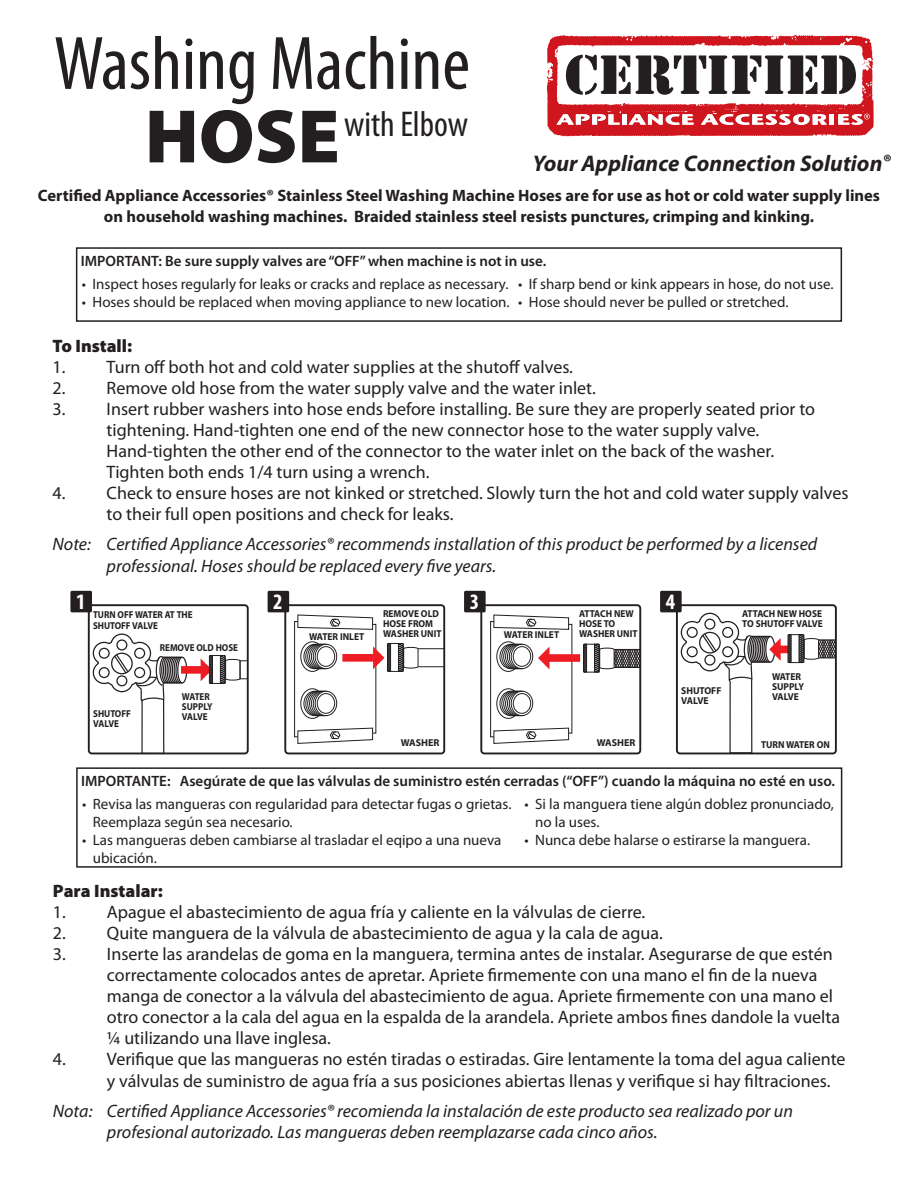
<style>
.page{position:relative;width:918px;height:1188px;background:#fff}
.page>*{position:absolute;margin:0;border:0;box-sizing:border-box;transform-origin:0 0}
.t1{font:condensed 76.5px "Myriad Pro";color:#231f20}
.t2{font:900 76.5px "Myriad Pro";color:#231f20}
.t3{font:condensed 36px "Myriad Pro";color:#231f20}
.t4{font:italic 700 22.65px "Myriad Pro";color:#231f20}
.t5{font:700 condensed 22.05px "Myriad Pro";color:#fff}
.t6{font:18px/21px "Myriad Pro";color:#231f20}
.t7{font:italic 18px/21.6px "Myriad Pro";color:#231f20}
.t8{font:900 18px "Myriad Pro";color:#231f20}
.t9{font:700 16.5px/21px "Myriad Pro";color:#231f20;text-align:center}
.t10{font:15px/18px "Myriad Pro";color:#231f20}
.t11{font:600 15px "Myriad Pro";color:#231f20}
.t12{font:700 10.05px/10.1px "Myriad Pro";color:#231f20;scale:.93 1}
.t13{font:700 10.05px/10.1px "Myriad Pro";color:#231f20;scale:.9 1}
.t14{font:700 10.05px/10.1px "Myriad Pro";color:#231f20;scale:.94 1}
.t15{font:700 10.05px/10.1px "Myriad Pro";color:#231f20;scale:.96 1}
.t16{font:700 10.05px "Myriad Pro";color:#231f20}
.s1{font-size:19.5px}
</style>
<div class="page">
<svg style="left:547px;top:35px;width:327px;height:101px"></svg>
<div style="left:76px;top:247px;width:766px;height:75px;border:2px solid #231f20"></div>
<div style="left:76px;top:767px;width:766px;height:101px;border:2px solid #231f20"></div>
<div style="left:676px;top:604px;width:161px;height:150px;border:2px solid #231f20;border-radius:3px"></div>
<div style="left:660px;top:591px;width:22px;height:21px;background:#231f20;border-radius:2px"></div>
<svg style="left:680px;top:612px;width:156px;height:142px"></svg>
<div style="left:480px;top:604px;width:161px;height:150px;border:2px solid #231f20;border-radius:3px"></div>
<div style="left:490px;top:621px;width:4px;height:116px;border:1px solid #231f20"></div>
<svg style="left:493px;top:614px;width:77px;height:16px"></svg>
<svg style="left:493px;top:727px;width:77px;height:17px"></svg>
<div style="left:511px;top:644px;width:22px;height:25px;border:1px solid #231f20;border-radius:50%"></div>
<div style="left:513px;top:646px;width:18px;height:21px;border:1px solid #231f20;border-radius:50%"></div>
<svg style="left:496px;top:641px;width:28px;height:31px"></svg>
<div style="left:511px;top:691px;width:22px;height:25px;border:1px solid #231f20;border-radius:50%"></div>
<div style="left:513px;top:693px;width:18px;height:21px;border:1px solid #231f20;border-radius:50%"></div>
<svg style="left:496px;top:688px;width:28px;height:31px"></svg>
<div style="left:464px;top:591px;width:22px;height:21px;background:#231f20;border-radius:2px"></div>
<svg style="left:538px;top:643px;width:103px;height:30px"></svg>
<div style="left:284px;top:604px;width:161px;height:150px;border:2px solid #231f20;border-radius:3px"></div>
<div style="left:294px;top:621px;width:4px;height:116px;border:1px solid #231f20"></div>
<svg style="left:297px;top:614px;width:77px;height:16px"></svg>
<svg style="left:297px;top:727px;width:77px;height:17px"></svg>
<div style="left:315px;top:644px;width:22px;height:25px;border:1px solid #231f20;border-radius:50%"></div>
<div style="left:317px;top:646px;width:18px;height:21px;border:1px solid #231f20;border-radius:50%"></div>
<svg style="left:300px;top:641px;width:28px;height:31px"></svg>
<div style="left:315px;top:691px;width:22px;height:25px;border:1px solid #231f20;border-radius:50%"></div>
<div style="left:317px;top:693px;width:18px;height:21px;border:1px solid #231f20;border-radius:50%"></div>
<svg style="left:300px;top:688px;width:28px;height:31px"></svg>
<div style="left:268px;top:591px;width:21px;height:21px;background:#231f20;border-radius:2px"></div>
<svg style="left:342px;top:642px;width:102px;height:31px"></svg>
<div style="left:70px;top:591px;width:22px;height:21px;background:#231f20;border-radius:2px"></div>
<div style="left:88px;top:604px;width:161px;height:150px;border:2px solid #231f20;border-radius:3px"></div>
<svg style="left:92px;top:633px;width:156px;height:122px"></svg>
<p class="t1" style="left:54px;top:17px;width:418px">Washing Machine</p>
<p class="t2" style="left:145px;top:93px;width:196px">HOSE</p>
<p class="t9" style="left:38px;top:186px;width:844px">Certified Appliance Accessories® Stainless Steel Washing Machine Hoses are for use as hot or cold water supply lines on household washing machines. Braided stainless steel resists punctures, crimping and kinking.</p>
<p class="t11" style="left:81px;top:251px;width:467px">IMPORTANT: Be sure supply valves are “OFF” when machine is not in use.</p>
<p class="t10" style="left:82px;top:275px;width:428px">• Inspect hoses regularly for leaks or cracks and replace as necessary.</p>
<p class="t10" style="left:82px;top:293px;width:429px">• Hoses should be replaced when moving appliance to new location.</p>
<p class="t3" style="left:344px;top:102px;width:126px">with Elbow</p>
<p class="t4" style="left:533px;top:151px;width:359px">Your Appliance Connection Solution<span class="s1">®</span></p>
<p class="t10" style="left:518px;top:275px;width:317px">• If sharp bend or kink appears in hose, do not use.</p>
<p class="t10" style="left:518px;top:293px;width:272px">• Hose should never be pulled or stretched.</p>
<p class="t8" style="left:53px;top:335px;width:81px">To Install:</p>
<p class="t6" style="left:53px;top:356px;width:522px">1. Turn off both hot and cold water supplies at the shutoff valves.</p>
<p class="t6" style="left:53px;top:377px;width:545px">2. Remove old hose from the water supply valve and the water inlet.</p>
<p class="t6" style="left:107px;top:398px;width:710px;text-indent:-54px">3. Insert rubber washers into hose ends before installing. Be sure they are properly seated prior to tightening. Hand-tighten one end of the new connector hose to the water supply valve.<br>Hand-tighten the other end of the connector to the water inlet on the back of the washer.</p>
<p class="t6" style="left:107px;top:461px;width:325px">Tighten both ends 1/4 turn using a wrench.</p>
<p class="t6" style="left:107px;top:482px;width:743px;line-height:21.6px;text-indent:-54px">4. Check to ensure hoses are not kinked or stretched. Slowly turn the hot and cold water supply valves to their full open positions and check for leaks.</p>
<p class="t7" style="left:107px;top:534px;width:712px;text-indent:-54px">Note: Certified Appliance Accessories® recommends installation of this product be performed by a licensed professional. Hoses should be replaced every five years.</p>
<p class="t5" style="left:76px;top:588px;width:11px">1</p>
<p class="t5" style="left:273px;top:588px;width:11px">2</p>
<p class="t13" style="left:93px;top:610px;width:112px;line-height:10.8px">TURN OFF WATER AT THE<br>SHUTOFF VALVE</p>
<p class="t13" style="left:160px;top:643px;width:88px">REMOVE OLD HOSE</p>
<p class="t13" style="left:93px;top:709px;width:43px">SHUTOFF<br>VALVE</p>
<p class="t13" style="left:182px;top:692px;width:36px">WATER<br>SUPPLY<br>VALVE</p>
<p class="t12" style="left:383px;top:608px;width:62px">REMOVE OLD<br>HOSE FROM</p>
<p class="t14" style="left:309px;top:632px;width:60px">WATER INLET</p>
<p class="t12" style="left:383px;top:629px;width:64px">WASHER UNIT</p>
<p class="t16" style="left:401px;top:737px;width:40px">WASHER</p>
<p class="t5" style="left:470px;top:588px;width:11px">3</p>
<p class="t14" style="left:504px;top:630px;width:60px">WATER INLET</p>
<p class="t12" style="left:579px;top:609px;width:64px">ATTACH NEW<br>HOSE TO<br>WASHER UNIT</p>
<p class="t16" style="left:597px;top:737px;width:40px">WASHER</p>
<p class="t5" style="left:666px;top:588px;width:11px">4</p>
<p class="t15" style="left:681px;top:686px;width:43px">SHUTOFF<br>VALVE</p>
<p class="t12" style="left:742px;top:609px;width:88px">ATTACH NEW HOSE<br>TO SHUTOFF VALVE</p>
<p class="t14" style="left:772px;top:672px;width:36px">WATER<br>SUPPLY<br>VALVE</p>
<p class="t12" style="left:761px;top:740px;width:76px">TURN WATER ON</p>
<p class="t11" style="left:81px;top:772px;width:755px">IMPORTANTE: Asegúrate de que las válvulas de suministro estén cerradas (“OFF”) cuando la máquina no esté en uso.</p>
<p class="t10" style="left:93px;top:795px;width:420px;text-indent:-11px">• Revisa las mangueras con regularidad para detectar fugas o grietas.<br>Reemplaza según sea necesario.</p>
<p class="t10" style="left:93px;top:831px;width:410px;text-indent:-11px">• Las mangueras deben cambiarse al trasladar el eqipo a una nueva ubicación.</p>
<p class="t10" style="left:535px;top:795px;width:300px;text-indent:-11px">• Si la manguera tiene algún doblez pronunciado, no la uses.</p>
<p class="t10" style="left:524px;top:831px;width:287px">• Nunca debe halarse o estirarse la manguera.</p>
<p class="t8" style="left:53px;top:881px;width:111px">Para Instalar:</p>
<p class="t6" style="left:53px;top:902px;width:594px">1. Apague el abastecimiento de agua fría y caliente en la válvulas de cierre.</p>
<p class="t6" style="left:53px;top:923px;width:612px">2. Quite manguera de la válvula de abastecimiento de agua y la cala de agua.</p>
<p class="t6" style="left:107px;top:944px;width:735px;text-indent:-54px">3. Inserte las arandelas de goma en la manguera, termina antes de instalar. Asegurarse de que estén correctamente colocados antes de apretar. Apriete firmemente con una mano el fin de la nueva manga de conector a la válvula del abastecimiento de agua. Apriete firmemente con una mano el otro conector a la cala del agua en la espalda de la arandela. Apriete ambos fines dandole la vuelta</p>
<p class="t6" style="left:107px;top:1028px;width:226px">¼ utilizando una llave inglesa.</p>
<p class="t6" style="left:107px;top:1048px;width:740px;line-height:21.6px;text-indent:-54px">4. Verifique que las mangueras no estén tiradas o estiradas. Gire lentamente la toma del agua caliente y válvulas de suministro de agua fría a sus posiciones abiertas llenas y verifique si hay filtraciones.</p>
<p class="t7" style="left:107px;top:1101px;width:688px;line-height:21px;text-indent:-54px">Nota: Certified Appliance Accessories® recomienda la instalación de este producto sea realizado por un profesional autorizado. Las mangueras deben reemplazarse cada cinco años.</p>
</div>
